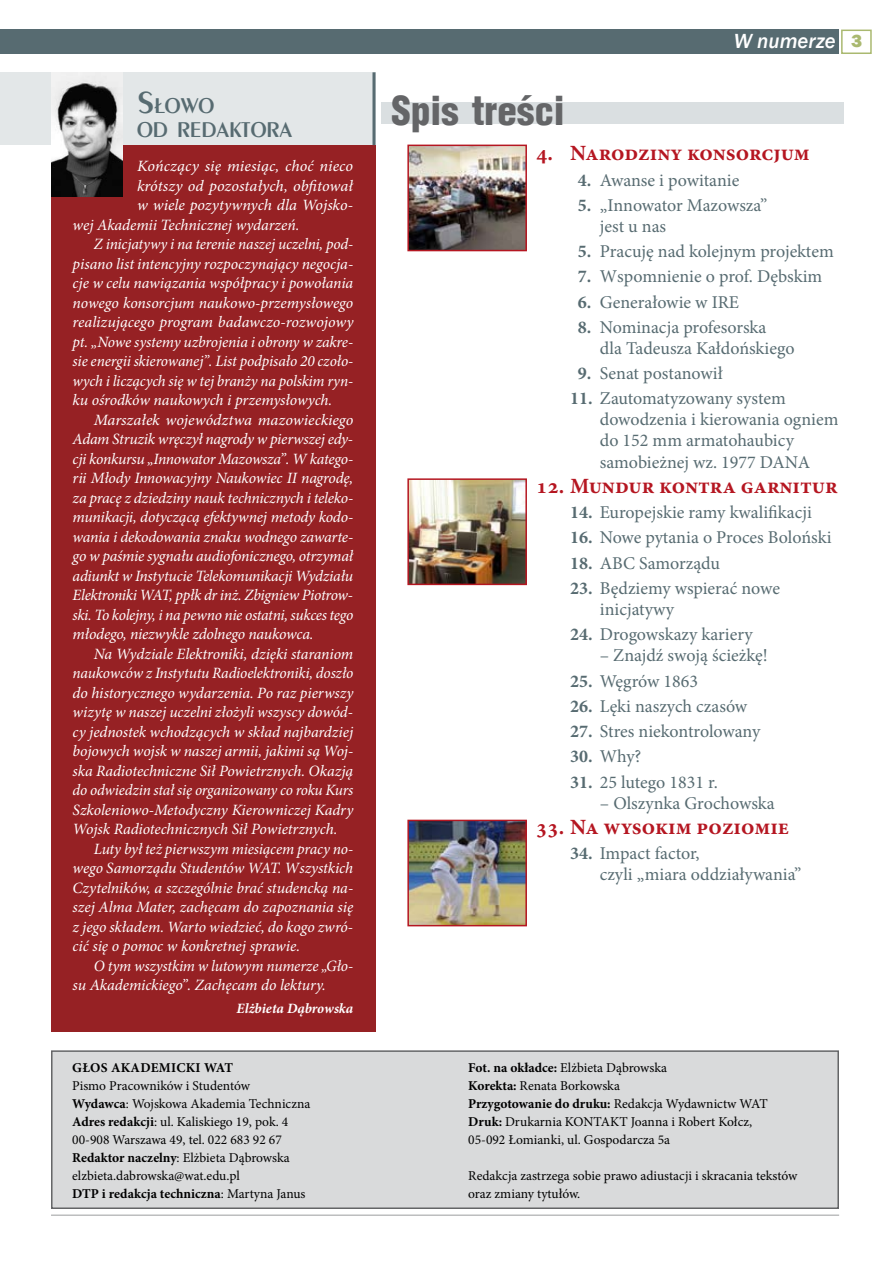
<style>
.page{position:relative;width:893px;height:1263px;background:#fff}
.page>*{position:absolute;margin:0;border:0;box-sizing:border-box;transform-origin:0 0}
.t1{font:900 39px "Switzerland Cond";color:#646567}
.t2{font:23.1px/24px "Penguin";color:#576b71}
.t3{font:700 21.75px "Minion Pro";color:#b51621}
.t4{font:italic 500 21px "Franklin Gothic";color:#fff}
.t5{font:18px/21px "Minion Pro";color:#576b71}
.t6{font:italic 15.75px "Minion Pro";letter-spacing:-.01em;color:#fff}
.t7{font:700 15px "Minion Pro";letter-spacing:.02em;color:#000}
.t8{font:15px "Minion Pro";letter-spacing:-.005em;color:#000}
.t9{font:italic 700 14.25px "Minion Pro";letter-spacing:-.005em;color:#fff}
.t10{font:13.5px/18px "Minion Pro";color:#000}
.t11{font:700 13.5px "Minion Pro";letter-spacing:.02em;color:#000}
.s1{font-family:"Frankfurt Gothic";font-weight:800;font-style:normal;font-size:18px;color:#aab970}
.s2{font-size:33px}
.s3{font-weight:700}
.s4{font-weight:700;font-size:15px}
.s5{font-size:15px}
</style>
<div class="page">
<div style="left:0;top:72px;width:375px;height:73px;background:#e3e7e8"></div>
<div style="left:51px;top:1050px;width:788px;height:159px;background:#d9dadb;border:2px solid #646567"></div>
<div style="left:51px;top:145px;width:325px;height:886px;background:#962124"></div>
<hr style="left:51px;top:1215px;width:788px;height:1px;background:#9c9d9f">
<div style="left:381px;top:103px;width:463px;height:21px;background:#dadfe1"></div>
<hr style="left:372px;top:72px;width:3px;height:73px;background:#576b71">
<img style="left:410px;top:148px;width:114px;height:100px">
<div style="left:407px;top:145px;width:120px;height:106px;border:2px solid #b51621"></div>
<img style="left:410px;top:481px;width:114px;height:101px">
<div style="left:407px;top:478px;width:120px;height:107px;border:2px solid #b51621"></div>
<img style="left:410px;top:823px;width:114px;height:100px">
<div style="left:407px;top:820px;width:120px;height:106px;border:2px solid #b51621"></div>
<img style="left:51px;top:72px;width:71px;height:124px">
<div style="left:0;top:30px;width:839px;height:24px;background:#576b71"></div>
<div style="left:841px;top:30px;width:31px;height:24px;border:2px solid #aab970"></div>
<h3 class="t4" style="left:734px;top:28px;width:130px">W numerze <span class="s1">3</span></h3>
<h2 class="t2" style="left:137px;top:93px;width:157px"><span class="s2">S</span>ŁOWO<br>OD REDAKTORA</h2>
<h1 class="t1" style="left:392px;top:85px;width:175px">Spis treści</h1>
<h3 class="t3" style="left:536px;top:138px;width:275px">4. Narodziny konsorcjum</h3>
<p class="t5" style="left:578px;top:169px;width:163px"><span class="s3">4.</span> Awanse i powitanie</p>
<p class="t5" style="left:600px;top:195px;width:169px;text-indent:-22px"><span class="s3">5.</span> „Innowator Mazowsza” jest u nas</p>
<p class="t5" style="left:578px;top:241px;width:257px"><span class="s3">5.</span> Pracuję nad kolejnym projektem</p>
<p class="t5" style="left:578px;top:266px;width:246px"><span class="s3">7.</span> Wspomnienie o prof. Dębskim</p>
<p class="t5" style="left:578px;top:291px;width:163px"><span class="s3">6.</span> Generałowie w IRE</p>
<p class="t5" style="left:600px;top:317px;width:196px;text-indent:-22px"><span class="s3">8.</span> Nominacja profesorska<br>dla Tadeusza Kałdońskiego</p>
<p class="t5" style="left:578px;top:363px;width:146px"><span class="s3">9.</span> Senat postanowił</p>
<p class="t5" style="left:600px;top:388px;width:240px;text-indent:-30px"><span class="s3">11.</span> Zautomatyzowany system dowodzenia i kierowania ogniem do 152 mm armatohaubicy samobieżnej wz. 1977 DANA</p>
<h3 class="t3" style="left:536px;top:471px;width:303px">12. Mundur kontra garnitur</h3>
<p class="t5" style="left:570px;top:502px;width:243px"><span class="s3">14.</span> Europejskie ramy kwalifikacji</p>
<p class="t5" style="left:570px;top:527px;width:263px"><span class="s3">16.</span> Nowe pytania o Proces Boloński</p>
<p class="t5" style="left:570px;top:552px;width:152px"><span class="s3">18.</span> ABC Samorządu</p>
<p class="t5" style="left:600px;top:578px;width:182px;text-indent:-30px"><span class="s3">23.</span> Będziemy wspierać nowe inicjatywy</p>
<p class="t5" style="left:570px;top:624px;width:185px"><span class="s3">24.</span> Drogowskazy kariery</p>
<p class="t5" style="left:600px;top:645px;width:170px">– Znajdź swoją ścieżkę!</p>
<p class="t5" style="left:570px;top:670px;width:129px"><span class="s3">25.</span> Węgrów 1863</p>
<p class="t5" style="left:570px;top:696px;width:179px"><span class="s3">26.</span> Lęki naszych czasów</p>
<p class="t5" style="left:570px;top:721px;width:192px"><span class="s3">27.</span> Stres niekontrolowany</p>
<p class="t5" style="left:570px;top:746px;width:73px"><span class="s3">30.</span> Why?</p>
<p class="t5" style="left:570px;top:771px;width:149px"><span class="s3">31.</span> 25 lutego 1831 r.</p>
<p class="t5" style="left:600px;top:792px;width:176px">– Olszynka Grochowska</p>
<h3 class="t3" style="left:536px;top:812px;width:255px">33. Na wysokim poziomie</h3>
<p class="t5" style="left:600px;top:843px;width:203px;text-indent:-30px"><span class="s3">34.</span> Impact factor,<br>czyli „miara oddziaływania”</p>
<p class="t6" style="left:137px;top:156px;width:218px">Kończący się miesiąc, choć nieco</p>
<p class="t6" style="left:137px;top:175px;width:218px">krótszy od pozostałych, obfitował</p>
<p class="t6" style="left:137px;top:195px;width:218px">w wiele pozytywnych dla Wojsko-</p>
<p class="t6" style="left:73px;top:214px;width:228px">wej Akademii Technicznej wydarzeń.</p>
<p class="t6" style="left:94px;top:234px;width:261px">Z inicjatywy i na terenie naszej uczelni, pod-</p>
<p class="t6" style="left:73px;top:253px;width:282px">pisano list intencyjny rozpoczynający negocja-</p>
<p class="t6" style="left:73px;top:273px;width:282px">cje w celu nawiązania współpracy i powołania</p>
<p class="t6" style="left:73px;top:292px;width:282px">nowego konsorcjum naukowo-przemysłowego</p>
<p class="t6" style="left:73px;top:312px;width:282px">realizującego program badawczo-rozwojowy</p>
<p class="t6" style="left:73px;top:331px;width:282px">pt. „Nowe systemy uzbrojenia i obrony w zakre-</p>
<p class="t6" style="left:73px;top:351px;width:282px">sie energii skierowanej”. List podpisało 20 czoło-</p>
<p class="t6" style="left:73px;top:370px;width:282px">wych i liczących się w tej branży na polskim ryn-</p>
<p class="t6" style="left:73px;top:390px;width:261px">ku ośrodków naukowych i przemysłowych.</p>
<p class="t6" style="left:94px;top:409px;width:261px">Marszałek województwa mazowieckiego</p>
<p class="t6" style="left:73px;top:429px;width:282px">Adam Struzik wręczył nagrody w pierwszej edy-</p>
<p class="t6" style="left:73px;top:448px;width:282px">cji konkursu „Innowator Mazowsza”. W katego-</p>
<p class="t6" style="left:73px;top:468px;width:282px">rii Młody Innowacyjny Naukowiec II nagrodę,</p>
<p class="t6" style="left:73px;top:487px;width:282px">za pracę z dziedziny nauk technicznych i teleko-</p>
<p class="t6" style="left:73px;top:507px;width:282px">munikacji, dotyczącą efektywnej metody kodo-</p>
<p class="t6" style="left:73px;top:526px;width:282px">wania i dekodowania znaku wodnego zawarte-</p>
<p class="t6" style="left:73px;top:546px;width:282px">go w paśmie sygnału audiofonicznego, otrzymał</p>
<p class="t6" style="left:73px;top:565px;width:282px">adiunkt w Instytucie Telekomunikacji Wydziału</p>
<p class="t6" style="left:73px;top:585px;width:282px">Elektroniki WAT, ppłk dr inż. Zbigniew Piotrow-</p>
<p class="t6" style="left:73px;top:604px;width:282px">ski. To kolejny, i na pewno nie ostatni, sukces tego</p>
<p class="t6" style="left:73px;top:624px;width:242px">młodego, niezwykle zdolnego naukowca.</p>
<p class="t6" style="left:94px;top:643px;width:261px">Na Wydziale Elektroniki, dzięki staraniom</p>
<p class="t6" style="left:73px;top:663px;width:282px">naukowców z Instytutu Radioelektroniki, doszło</p>
<p class="t6" style="left:73px;top:682px;width:282px">do historycznego wydarzenia. Po raz pierwszy</p>
<p class="t6" style="left:73px;top:702px;width:282px">wizytę w naszej uczelni złożyli wszyscy dowód-</p>
<p class="t6" style="left:73px;top:721px;width:282px">cy jednostek wchodzących w skład najbardziej</p>
<p class="t6" style="left:73px;top:741px;width:282px">bojowych wojsk w naszej armii, jakimi są Woj-</p>
<p class="t6" style="left:73px;top:760px;width:282px">ska Radiotechniczne Sił Powietrznych. Okazją</p>
<p class="t6" style="left:73px;top:780px;width:282px">do odwiedzin stał się organizowany co roku Kurs</p>
<p class="t6" style="left:73px;top:799px;width:282px">Szkoleniowo-Metodyczny Kierowniczej Kadry</p>
<p class="t6" style="left:73px;top:819px;width:266px">Wojsk Radiotechnicznych Sił Powietrznych.</p>
<p class="t6" style="left:94px;top:838px;width:261px">Luty był też pierwszym miesiącem pracy no-</p>
<p class="t6" style="left:73px;top:858px;width:282px">wego Samorządu Studentów WAT. Wszystkich</p>
<p class="t6" style="left:73px;top:877px;width:282px">Czytelników, a szczególnie brać studencką na-</p>
<p class="t6" style="left:73px;top:897px;width:282px">szej Alma Mater, zachęcam do zapoznania się</p>
<p class="t6" style="left:73px;top:916px;width:282px">z jego składem. Warto wiedzieć, do kogo zwró-</p>
<p class="t6" style="left:73px;top:936px;width:229px">cić się o pomoc w konkretnej sprawie.</p>
<p class="t6" style="left:94px;top:955px;width:261px">O tym wszystkim w lutowym numerze „Gło-</p>
<p class="t6" style="left:73px;top:975px;width:255px">su Akademickiego”. Zachęcam do lektury.</p>
<p class="t9" style="left:237px;top:998px;width:118px">Elżbieta Dąbrowska</p>
<p class="t11" style="left:72px;top:1058px;width:163px">GŁOS AKADEMICKI WAT</p>
<p class="t10" style="left:72px;top:1077px;width:239px">Pismo Pracowników i Studentów<br><span class="s3">Wydawca</span>: Wojskowa Akademia Techniczna <span class="s3">Adres redakcji</span>: ul. Kaliskiego 19, pok. 4<br>00-908 Warszawa 49, tel. 022 683 92 67<br><span class="s3">Redaktor naczelny</span>: Elżbieta Dąbrowska elzbieta.dabrowska@wat.edu.pl<br><span class="s3">DTP i redakcja techniczna</span>: Martyna Janus</p>
<p class="t7" style="left:72px;top:1065px;width:180px">GŁOS AKADEMICKI WAT</p>
<p class="t10" style="left:72px;top:1121px;width:227px"><span class="s3">Adres redakcji</span>:ul. Kaliskiego 19, pok. 207</p>
<p class="t10" style="left:72px;top:1175px;width:136px"><span class="s4">DTP</span><span class="s5">:</span> Sebastian Miłosek</p>
<p class="t10" style="left:468px;top:1059px;width:301px"><span class="s3">Fot. na okładce:</span> Elżbieta Dąbrowska<br><span class="s3">Korekta:</span> Renata Borkowska<br><span class="s3">Przygotowanie do druku:</span> Redakcja Wydawnictw WAT <span class="s3">Druk:</span> Drukarnia KONTAKT Joanna i Robert Kołcz, 05-092 Łomianki, ul. Gospodarcza 5a</p>
<p class="t10" style="left:468px;top:1167px;width:331px">Redakcja zastrzega sobie prawo adiustacji i skracania tekstów oraz zmiany tytułów.</p>
<p class="t8" style="left:465px;top:1083px;width:149px"><span class="s3">Druk</span>: PROMOCJA XXI</p>
</div>
